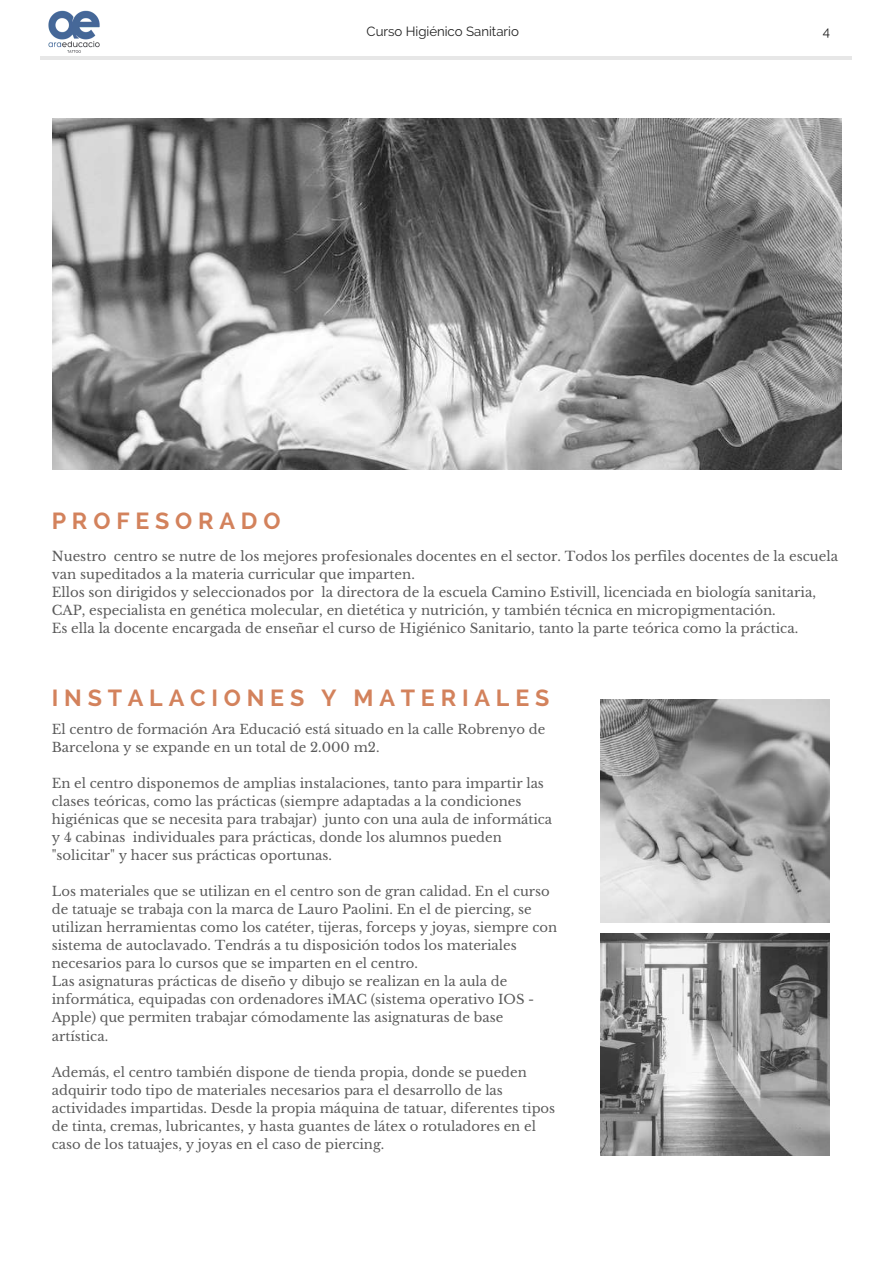
<style>
.page{position:relative;width:893px;height:1263px;background:#fff}
.page>*{position:absolute;margin:0;border:0;box-sizing:border-box;transform-origin:0 0}
.t1{font:700 23.25px "Raleway";letter-spacing:.25em;color:#d3825c}
.t2{font:13.35px/18px "Libre Baskerville";color:#000}
.t3{font:13.2px/18px "Libre Baskerville";color:#000}
.t4{font:13.2px "Raleway";color:#222}
</style>
<div class="page">
<hr style="left:41px;top:56px;width:811px;height:4px;background:#e7e7e7">
<img style="left:48px;top:10px;width:52px;height:43px">
<img style="left:53px;top:118px;width:788px;height:352px">
<img style="left:600px;top:699px;width:230px;height:223px">
<img style="left:600px;top:933px;width:230px;height:222px">
<p class="t4" style="left:367px;top:24px;width:154px">Curso Higiénico Sanitario</p>
<p class="t4" style="left:823px;top:24px;width:9px">4</p>
<h1 class="t1" style="left:52px;top:507px;width:230px">PROFESORADO</h1>
<p class="t2" style="left:52px;top:547px;width:788px">Nuestro centro se nutre de los mejores profesionales docentes en el sector. Todos los perfiles docentes de la escuela van supeditados a la materia curricular que imparten.<br>Ellos son dirigidos y seleccionados por la directora de la escuela Camino Estivill, licenciada en biología sanitaria, CAP, especialista en genética molecular, en dietética y nutrición, y también técnica en micropigmentación.<br>Es ella la docente encargada de enseñar el curso de Higiénico Sanitario, tanto la parte teórica como la práctica.</p>
<h1 class="t1" style="left:52px;top:684px;width:499px">INSTALACIONES Y MATERIALES</h1>
<p class="t3" style="left:52px;top:720px;width:495px">El centro de formación Ara Educació está situado en la calle Robrenyo de<br>Barcelona y se expande en un total de 2.000 m2.</p>
<p class="t3" style="left:52px;top:775px;width:502px">En el centro disponemos de amplias instalaciones, tanto para impartir las clases teóricas, como las prácticas (siempre adaptadas a la condiciones higiénicas que se necesita para trabajar) junto con una aula de informática y 4 cabinas individuales para prácticas, donde los alumnos pueden "solicitar" y hacer sus prácticas oportunas.</p>
<p class="t3" style="left:52px;top:883px;width:507px">Los materiales que se utilizan en el centro son de gran calidad. En el curso de tatuaje se trabaja con la marca de Lauro Paolini. En el de piercing, se utilizan herramientas como los catéter, tijeras, forceps y joyas, siempre con sistema de autoclavado. Tendrás a tu disposición todos los materiales necesarios para lo cursos que se imparten en el centro.<br>Las asignaturas prácticas de diseño y dibujo se realizan en la aula de informática, equipadas con ordenadores iMAC (sistema operativo IOS - Apple) que permiten trabajar cómodamente las asignaturas de base artística.</p>
<p class="t3" style="left:52px;top:1063px;width:505px">Además, el centro también dispone de tienda propia, donde se pueden adquirir todo tipo de materiales necesarios para el desarrollo de las actividades impartidas. Desde la propia máquina de tatuar, diferentes tipos de tinta, cremas, lubricantes, y hasta guantes de látex o rotuladores en el caso de los tatuajes, y joyas en el caso de piercing.</p>
</div>
